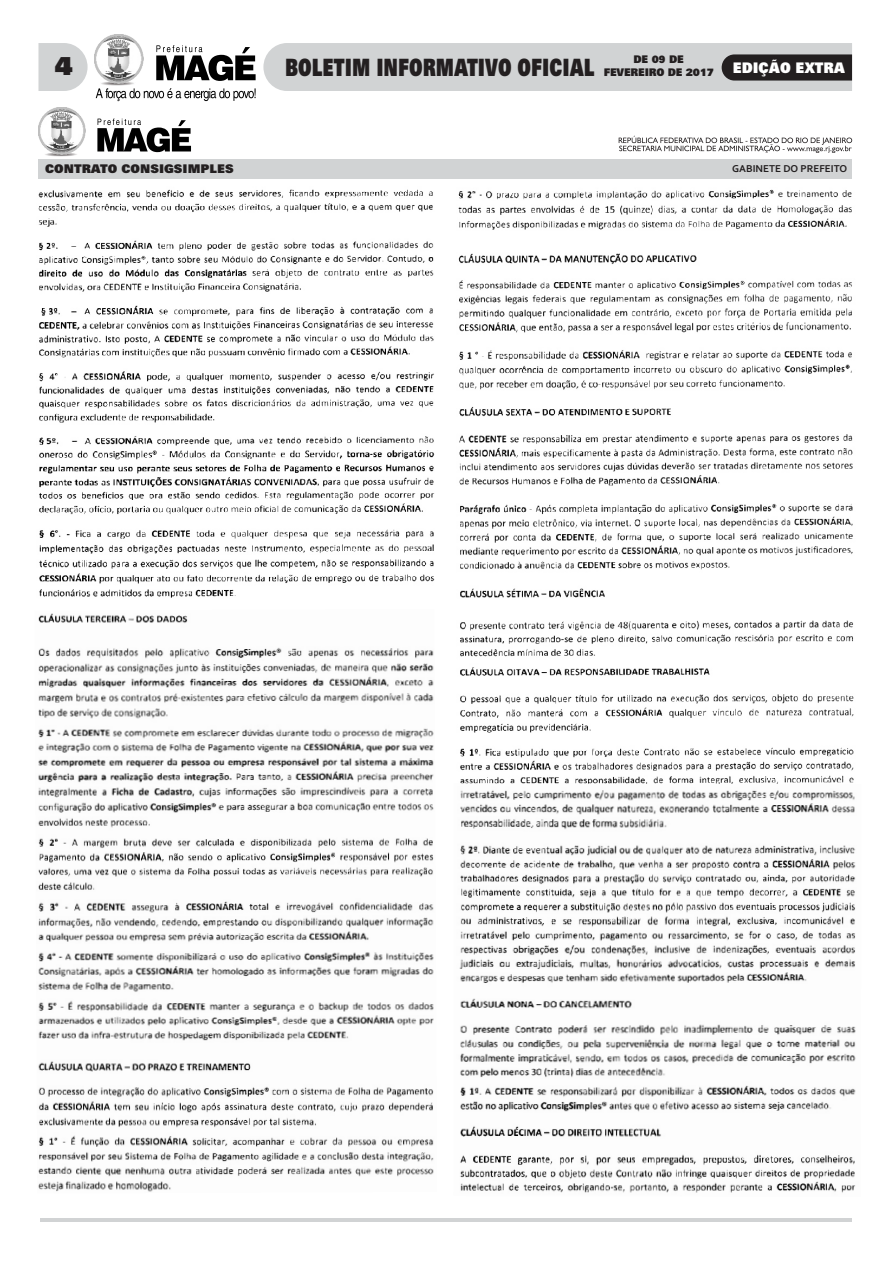
<style>
.page{position:relative;width:893px;height:1263px;background:#fff}
.page>*{position:absolute;margin:0;border:0;box-sizing:border-box;transform-origin:0 0}
.t1{font:900 25.65px "Zurich BT";color:#231f20}
.t2{font:900 24px "Zurich BT";color:#231f20;scale:.71 1}
.t3{font:900 14.7px "Zurich BT";color:#fff;scale:.92 1}
.t4{font:900 12px "Zurich BT";color:#231f20}
.t5{font:900 10.5px/12.6px "Zurich BT";letter-spacing:-.02em;color:#231f20;text-align:center;scale:.96 1}
.t6{font:700 10.5px "Corbel";color:#231f20}
</style>
<div class="page">
<hr style="left:40px;top:1218px;width:812px;height:4px;background:#d1d3d4">
<img style="left:102px;top:84px;width:30px;height:2px">
<svg style="left:96px;top:88px;width:160px;height:13px"></svg>
<svg style="left:156px;top:45px;width:100px;height:36px"></svg>
<img style="left:94px;top:34px;width:50px;height:50px">
<svg style="left:38px;top:43px;width:50px;height:48px;background:#d6d8d9"></svg>
<svg style="left:263px;top:43px;width:589px;height:48px;background:#bdbebf"></svg>
<img style="left:47px;top:155px;width:28px;height:2px">
<svg style="left:97px;top:119px;width:94px;height:33px"></svg>
<img style="left:39px;top:108px;width:47px;height:47px">
<div style="left:39px;top:159px;width:813px;height:19px;background:#d1d3d4"></div>
<svg style="left:619px;top:136px;width:233px;height:17px"></svg>
<img style="left:38px;top:189px;width:397px;height:409px">
<img style="left:38px;top:613px;width:396px;height:579px">
<img style="left:458px;top:189px;width:396px;height:594px">
<img style="left:459px;top:783px;width:397px;height:410px">
<p class="t1" style="left:55px;top:55px;width:20px">4</p>
<p class="t2" style="left:285px;top:58px;width:437px">BOLETIM INFORMATIVO OFICIAL</p>
<p class="t5" style="left:604px;top:54px;width:116px">DE 09 DE<br>FEVEREIRO DE 2017</p>
<p class="t3" style="left:733px;top:62px;width:124px">EDIÇÃO EXTRA</p>
<p class="t4" style="left:45px;top:164px;width:190px">CONTRATO CONSIGSIMPLES</p>
<p class="t6" style="left:732px;top:165px;width:116px">GABINETE DO PREFEITO</p>
</div>
